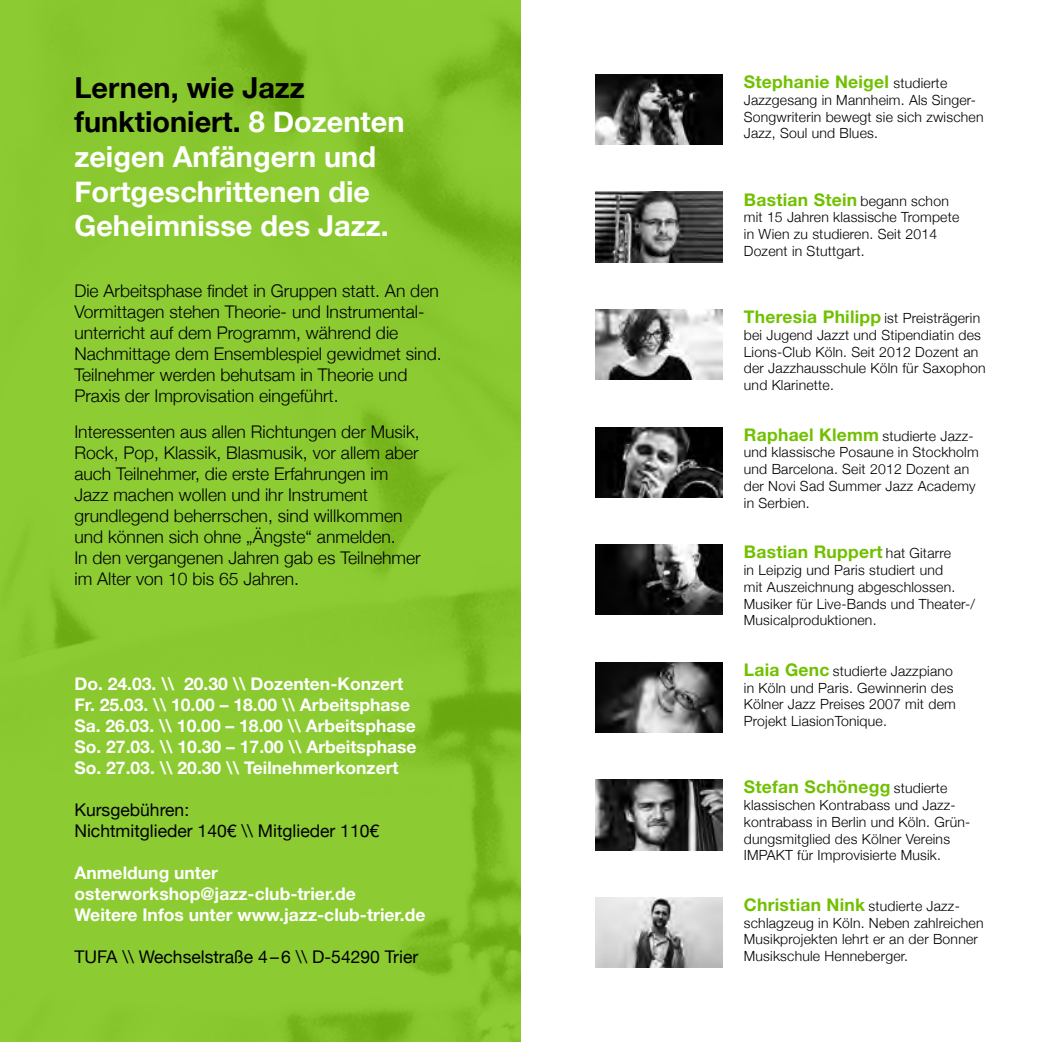
<style>
.page{position:relative;width:1042px;height:1042px;background:#fff}
.page>*{position:absolute;margin:0;border:0;box-sizing:border-box;transform-origin:0 0}
.t1{font:700 28.88px/34.6px "Helvetica Neue";color:#fff}
.t2{font:300 17.5px/21px "Helvetica Neue";color:#000}
.t3{font:700 17.5px/21px "Helvetica Neue LT Pro";color:#fff}
.t4{font:700 17.5px "Helvetica Neue LT Pro";letter-spacing:.015em;color:#71c000}
.t5{font:17.5px/21px "Helvetica Neue";color:#000}
.t6{font:300 14px/16.8px "Helvetica Neue";letter-spacing:.015em;color:#000}
.s1{color:#000}
.s2{font-style:inherit}
.s3{font-family:"Helvetica Neue";font-weight:300;font-size:14px;color:#000}
.s4{font-family:"Helvetica Neue LT Pro";font-weight:700;font-size:17.5px;color:#71c000}
</style>
<div class="page">
<svg style="left:0;top:0;width:521px;height:1042px;fill:#8ccb31"></svg>
<img style="left:595px;top:74px;width:128px;height:71px">
<img style="left:595px;top:192px;width:128px;height:70px">
<img style="left:595px;top:309px;width:128px;height:71px">
<img style="left:595px;top:427px;width:128px;height:70px">
<img style="left:595px;top:544px;width:128px;height:71px">
<img style="left:595px;top:662px;width:128px;height:70px">
<img style="left:595px;top:780px;width:128px;height:70px">
<img style="left:595px;top:897px;width:128px;height:70px">
<h1 class="t1" style="left:74px;top:71px;width:331px"><span class="s1">Lernen, wie Jazz funktioniert.</span> 8 Dozenten zeigen Anfängern und<br>Fortgeschrittenen die<br>Geheimnisse des Jazz.</h1>
<p class="t2" style="left:74px;top:279px;width:369px">Die Arbeitsphase findet in Gruppen statt. An den Vormittagen stehen Theorie- und Instrumental&shy;unterricht auf dem Programm, während die Nachmittage dem Ensemblespiel gewidmet sind.<br>Teilnehmer werden behutsam in Theorie und Praxis der Improvisation eingeführt.</p>
<p class="t2" style="left:74px;top:420px;width:348px">Interessenten aus allen Richtungen der Musik, Rock, Pop, Klassik, Blasmusik, vor allem aber auch Teilnehmer, die erste Erfahrungen im Jazz machen wollen und ihr Instrument grundlegend beherrschen, sind willkommen und können sich ohne „Ängste“ anmelden.<br>In den vergangenen Jahren gab es Teilnehmer im Alter von 10 bis 65 Jahren.</p>
<p class="t3" style="left:74px;top:672px;width:344px">Do. 24.03. \\ 20.30 \\ Dozenten-Konzert Fr. 25.03. \\ 10.00 – 18.00 \\ Arbeitsphase Sa. 26.03. \\ 10.00 – 18.00 \\ Arbeitsphase So. 27.03. \\ 10.30 – 17.00 \\ Arbeitsphase So. 27.03. \\ 20.30 \\ Teilnehmerkonzert</p>
<p class="t5" style="left:74px;top:800px;width:306px">Kursgebühren:<br>Nichtmitglieder 140€ \\ Mitglieder 110€</p>
<p class="t3" style="left:74px;top:861px;width:352px">Anmeldung unter osterworkshop@jazz-club-trier.de<br>Weitere Infos unter www.jazz-club-trier.de</p>
<p class="t5" style="left:74px;top:947px;width:345px">TUFA \\ Wechselstraße 4–6 \\ D-54290 Trier</p>
<p class="t4" style="left:744px;top:71px;width:205px">Stephanie <span class="s2">N</span>eigel <span class="s3">studierte</span></p>
<p class="t6" style="left:744px;top:90px;width:241px">Jazzgesang in Mannheim. Als Singer-<br>Songwriterin bewegt sie sich zwischen<br>Jazz, Soul und Blues.</p>
<p class="t4" style="left:744px;top:188px;width:206px">Bastian Stein <span class="s3">begann schon</span></p>
<p class="t6" style="left:744px;top:208px;width:217px">mit 15 Jahren klassische Trompete in Wien zu studieren. Seit 2014<br>Dozent in Stuttgart.</p>
<p class="t6" style="left:744px;top:309px;width:243px"><span class="s4">Theresia Philipp</span> ist Preisträgerin bei Jugend Jazzt und Stipendiatin des Lions-Club Köln. Seit 2012 Dozent an der Jazzhausschule Köln für Saxophon und Klarinette.</p>
<p class="t6" style="left:744px;top:426px;width:236px"><span class="s4">Raphael Klemm</span> studierte Jazz&shy;und klassische Posaune in Stockholm und Barcelona. Seit 2012 Dozent an der Novi Sad Summer Jazz Academy in Serbien.</p>
<p class="t4" style="left:744px;top:541px;width:209px">Bastian Ruppert <span class="s3">hat Gitarre</span></p>
<p class="t6" style="left:744px;top:560px;width:233px">in Leipzig und Paris studiert und<br>mit Auszeichnung abgeschlossen.<br>Musiker für Live-Bands und Theater-/<br>Musicalproduktionen.</p>
<p class="t6" style="left:744px;top:661px;width:213px"><span class="s4">Laia Genc</span> studierte Jazzpiano in Köln und Paris. Gewinnerin des<br>Kölner Jazz Preises 2007 mit dem<br>Projekt LiasionTonique.</p>
<p class="t4" style="left:744px;top:776px;width:205px">Stefan Schönegg <span class="s3">studierte</span></p>
<p class="t6" style="left:744px;top:795px;width:226px">klassischen Kontrabass und Jazz&shy;kontrabass in Berlin und Köln. Grün&shy;dungsmitglied des Kölner Vereins IMPAKT für Improvisierte Musik.</p>
<p class="t6" style="left:744px;top:896px;width:241px"><span class="s4">Christian Nink</span> studierte Jazz&shy;schlagzeug in Köln. Neben zahlreichen Musikprojekten lehrt er an der Bonner Musikschule Henneberger.</p>
</div>
